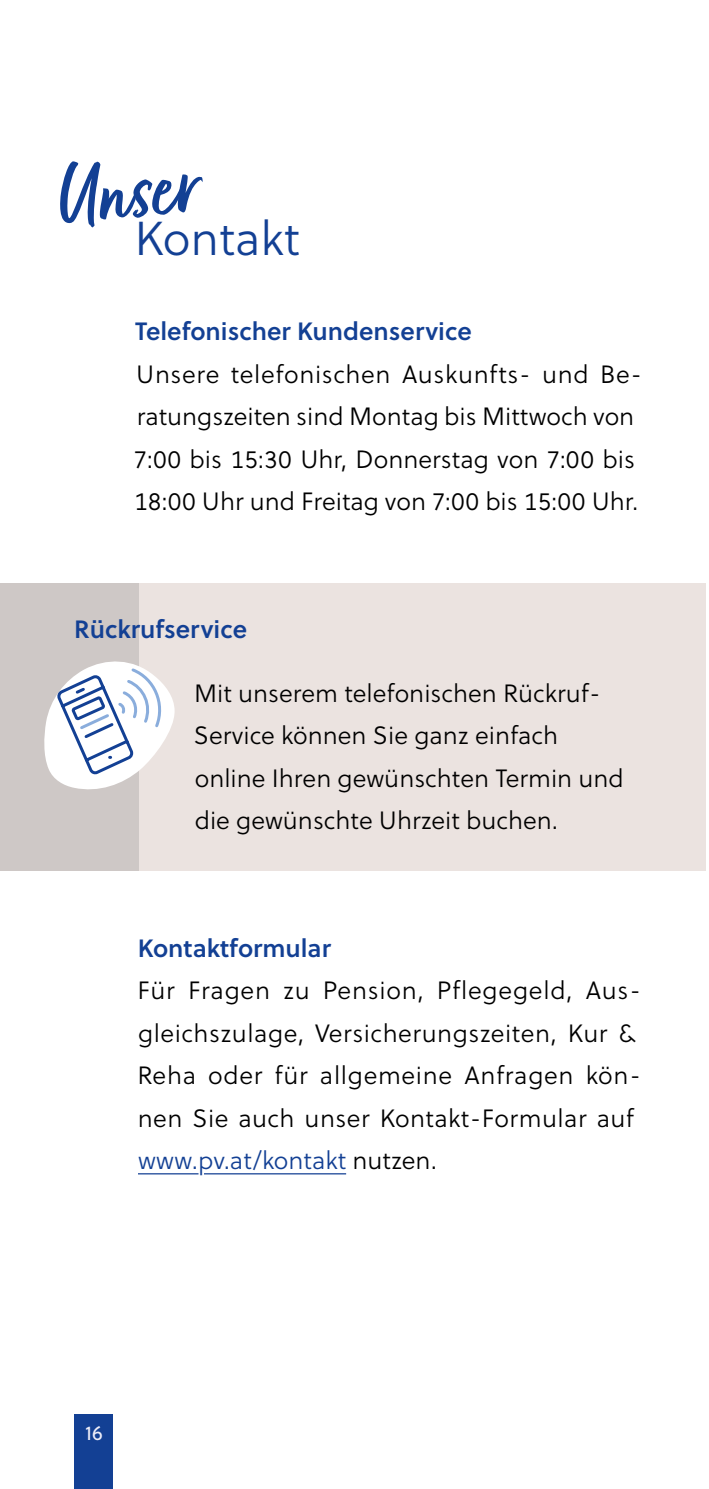
<style>
.page{position:relative;width:709px;height:1489px;background:#fff}
.page>*{position:absolute;margin:0;border:0;box-sizing:border-box;transform-origin:0 0}
.t1{font:101.25px "Fave Script Bold Pro";color:#134094}
.t2{font:300 47.5px "Soleil";color:#134094}
.t3{font:300 25px/42.5px "Soleil";color:#000}
.t4{font:300 25px/42.5px "Soleil";letter-spacing:.02em;color:#000}
.t5{font:600 25px "Soleil";color:#134094}
.t6{font:20px "Soleil";color:#ededf8}
.s1{color:#fff}
</style>
<div class="page">
<svg style="left:0;top:583px;width:705px;height:64px;background:#e5ddda"></svg>
<div style="left:0;top:647px;width:705px;height:224px;background:linear-gradient(to right,#d8d1cf,#f3ebe7)"></div>
<hr style="left:138px;top:1173px;width:208px;height:1px;background:#134094">
<svg style="left:43px;top:657px;width:132px;height:135px"></svg>
<div style="left:74px;top:1414px;width:39px;height:74px;background:#134094"></div>
<h1 class="t1" style="left:55px;top:142px;width:142px;rotate:-6deg">Unser</h1>
<h2 class="t2" style="left:134px;top:210px;width:167px">Kontakt</h2>
<p class="t5" style="left:135px;top:315px;width:338px">Telefonischer Kundenservice</p>
<p class="t3" style="left:134px;top:354px;width:510px">Unsere telefonischen Auskunfts- und Be&shy;ratungszeiten sind Montag bis Mittwoch von 7:00 bis 15:30 Uhr, Donnerstag von 7:00 bis 18:00 Uhr und Freitag von 7:00 bis 15:00 Uhr.</p>
<p class="t5" style="left:74px;top:613px;width:174px">Rückrufservice</p>
<p class="t3" style="left:194px;top:672px;width:431px">Mit unserem telefonischen Rückruf-Service können Sie ganz einfach online Ihren gewünschten Termin und die gewünschte Uhrzeit buchen.</p>
<p class="t5" style="left:138px;top:932px;width:194px">Kontaktformular</p>
<p class="t4" style="left:137px;top:970px;width:505px">Für Fragen zu Pension, Pflegegeld, Aus&shy;gleichszulage, Versicherungszeiten, Kur &amp; Reha oder für allgemeine Anfragen kön&shy;nen Sie auch unser Kontakt-Formular auf <span class="s1">www.pv.at/kontakt</span> nutzen.</p>
<p class="t6" style="left:85px;top:1420px;width:19px">16</p>
</div>
